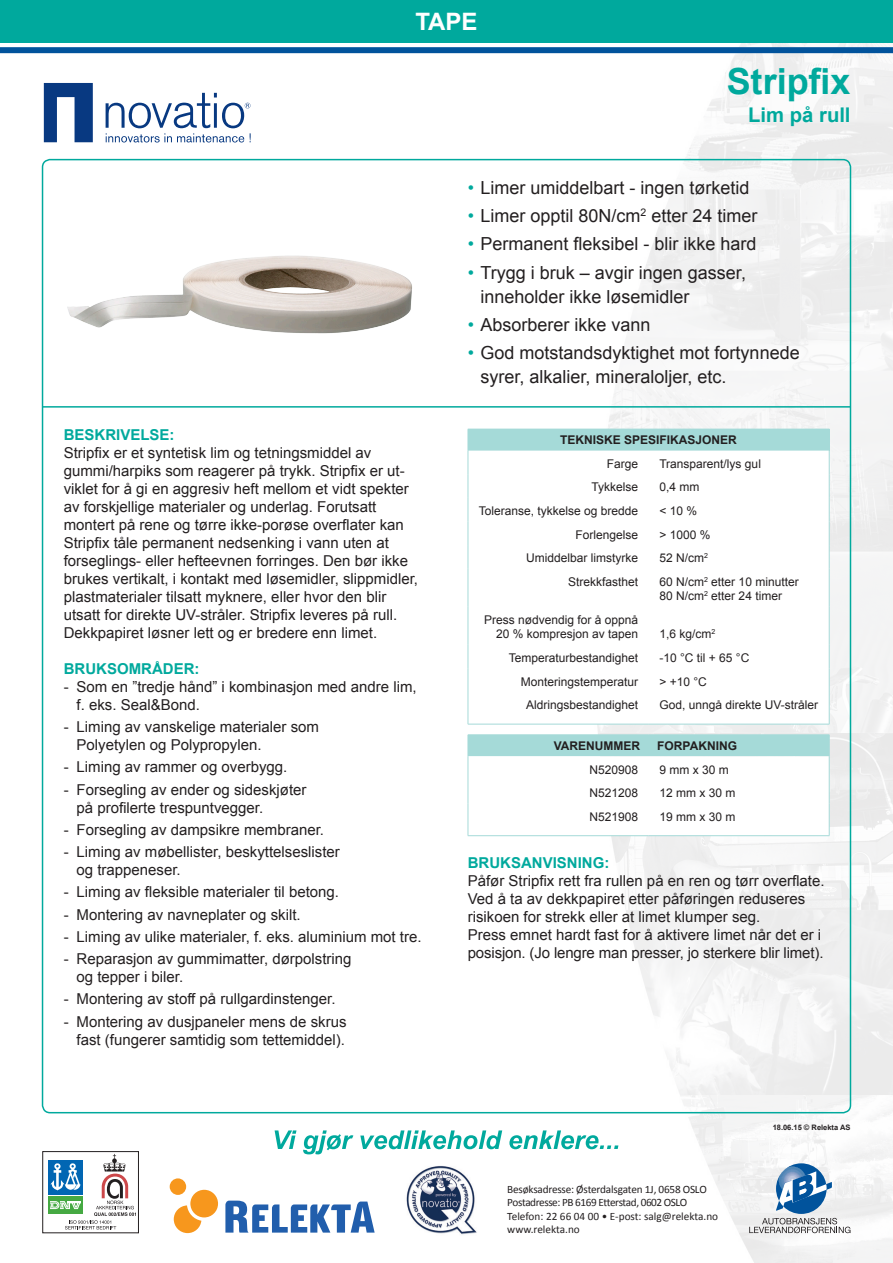
<style>
.page{position:relative;width:893px;height:1263px;background:#fff}
.page>*{position:absolute;margin:0;border:0;box-sizing:border-box;transform-origin:0 0}
.Produktnavn{font:700 36px "Arial";letter-spacing:-.005em;color:#00a99d}
.t1{font:700 24px "Arial";color:#fff}
.Undertekst_produktna{font:700 20.25px "Arial";color:#00a99d}
.t2{font:18px/24px "Arial";color:#231f20}
.Brødtekst{font:15px/18px "Arial";color:#231f20}
.Brødtekst-2{font:700 15px "Arial";color:#00a99d}
.Teknisk_venstre{font:12px/14.4px "Arial";color:#231f20;text-align:right}
.Teknisk_høyre{font:12px/14.4px "Arial";color:#231f20}
.Teknisk_overskift{font:700 12px "Arial";color:#231f20}
.t3{font:11.25px/13.5px "Calibri";letter-spacing:-.02em;color:#231f20}
.t4{font:700 7.5px "Arial";color:#231f20}
.s1{color:#00a99d}
</style>
<div class="page">
<img style="left:547px;top:42px;width:346px;height:1221px">
<svg style="left:275px;top:1130px;width:343px;height:24px"></svg>
<div style="left:43px;top:1151px;width:96px;height:82px;border:1px solid #231f20"></div>
<div style="left:48px;top:1197px;width:34px;height:17px;background:#45a942"></div>
<div style="left:48px;top:1160px;width:34px;height:35px;background:#0166b3"></div>
<svg style="left:50px;top:1154px;width:86px;height:75px"></svg>
<div style="left:170px;top:1178px;width:16px;height:17px;background:#f7971d;border-radius:50%"></div>
<svg style="left:174px;top:1205px;width:27px;height:28px"></svg>
<div style="left:190px;top:1190px;width:28px;height:27px;background:#f7971d;border-radius:50%"></div>
<svg style="left:225px;top:1200px;width:150px;height:32px"></svg>
<svg style="left:749px;top:1163px;width:101px;height:70px"></svg>
<div style="left:0;top:47px;width:893px;height:6px;background:#01539c"></div>
<div style="left:0;top:0;width:893px;height:42px;background:#00a99d"></div>
<img style="left:406px;top:1166px;width:71px;height:69px">
<svg style="left:44px;top:83px;width:49px;height:59px"></svg>
<svg style="left:106px;top:93px;width:145px;height:49px"></svg>
<img style="left:67px;top:255px;width:345px;height:79px">
<hr style="left:43px;top:406px;width:807px;height:2px;background:#00a99d">
<div style="left:468px;top:429px;width:361px;height:22px;background:#a5dad8"></div>
<svg style="left:469px;top:451px;width:360px;height:273px"></svg>
<svg style="left:468px;top:450px;width:1px;height:119px"></svg>
<svg style="left:829px;top:429px;width:1px;height:140px"></svg>
<hr style="left:468px;top:569px;width:1px;height:38px;background:#a5dad8">
<hr style="left:829px;top:569px;width:1px;height:38px;background:#a5dad8">
<hr style="left:468px;top:607px;width:1px;height:38px;background:#a5dad8">
<hr style="left:829px;top:607px;width:1px;height:38px;background:#a5dad8">
<svg style="left:468px;top:645px;width:1px;height:47px"></svg>
<svg style="left:829px;top:645px;width:1px;height:47px"></svg>
<hr style="left:468px;top:692px;width:1px;height:32px;background:#a5dad8">
<hr style="left:829px;top:692px;width:1px;height:32px;background:#a5dad8">
<hr style="left:468px;top:724px;width:181px;height:1px;background:#a5dad8">
<hr style="left:649px;top:724px;width:180px;height:1px;background:#a5dad8">
<hr style="left:468px;top:734px;width:181px;height:1px;background:#a5dad8">
<hr style="left:649px;top:734px;width:180px;height:1px;background:#a5dad8">
<svg style="left:468px;top:735px;width:362px;height:101px"></svg>
<hr style="left:468px;top:803px;width:1px;height:32px;background:#a5dad8">
<hr style="left:829px;top:803px;width:1px;height:32px;background:#a5dad8">
<hr style="left:468px;top:835px;width:181px;height:1px;background:#a5dad8">
<hr style="left:649px;top:835px;width:180px;height:1px;background:#a5dad8">
<h2 class="t1" style="left:415px;top:6px;width:64px">TAPE</h2>
<p class="Produktnavn" style="left:727px;top:58px;width:125px">Stripfix</p>
<p class="Undertekst_produktna" style="left:748px;top:101px;width:104px">Lim på rull</p>
<p class="Brødtekst-2" style="left:64px;top:424px;width:112px">BESKRIVELSE:</p>
<p class="Brødtekst" style="left:64px;top:444px;width:356px">Stripfix er et syntetisk lim og tetningsmiddel av gummi/harpiks som reagerer på trykk. Stripfix er ut&shy;viklet for å gi en aggresiv heft mellom et vidt spekter av forskjellige materialer og underlag. Forutsatt montert på rene og tørre ikke-porøse overflater kan Stripfix tåle permanent nedsenking i vann uten at forseglings- eller hefteevnen forringes. Den bør ikke brukes vertikalt, i kontakt med løsemidler, slippmidler, plastmaterialer tilsatt myknere, eller hvor den blir utsatt for direkte UV-stråler. Stripfix leveres på rull.<br>Dekkpapiret løsner lett og er bredere enn limet.</p>
<p class="Brødtekst-2" style="left:64px;top:658px;width:137px">BRUKSOMRÅDER:</p>
<p class="Brødtekst" style="left:77px;top:678px;width:342px;text-indent:-13px">- Som en ”tredje hånd” i kombinasjon med andre lim, f. eks. Seal&amp;Bond.</p>
<p class="Brødtekst" style="left:77px;top:718px;width:244px;text-indent:-13px">- Liming av vanskelige materialer som<br>Polyetylen og Polypropylen.</p>
<p class="Brødtekst" style="left:64px;top:758px;width:225px">- Liming av rammer og overbygg.</p>
<p class="Brødtekst" style="left:77px;top:780px;width:232px;text-indent:-13px">- Forsegling av ender og sideskjøter på profilerte trespuntvegger.</p>
<p class="Brødtekst" style="left:64px;top:821px;width:262px">- Forsegling av dampsikre membraner.</p>
<p class="Brødtekst" style="left:77px;top:843px;width:265px;text-indent:-13px">- Liming av møbellister, beskyttelseslister og trappeneser.</p>
<p class="Brødtekst" style="left:64px;top:883px;width:277px">- Liming av fleksible materialer til betong.</p>
<p class="Brødtekst" style="left:64px;top:905px;width:239px">- Montering av navneplater og skilt.</p>
<p class="Brødtekst" style="left:64px;top:928px;width:359px">- Liming av ulike materialer, f. eks. aluminium mot tre.</p>
<p class="Brødtekst" style="left:77px;top:950px;width:277px;text-indent:-13px">- Reparasjon av gummimatter, dørpolstring og tepper i biler.</p>
<p class="Brødtekst" style="left:64px;top:990px;width:273px">- Montering av stoff på rullgardinstenger.</p>
<p class="Brødtekst" style="left:64px;top:1012px;width:284px;text-align:right">- Montering av dusjpaneler mens de skrus fast (fungerer samtidig som tettemiddel).</p>
<p class="t2" style="left:468px;top:176px;width:283px"><span class="s1">•</span> Limer umiddelbart - ingen tørketid</p>
<p class="t2" style="left:468px;top:204px;width:291px"><span class="s1">•</span> Limer opptil 80N/cm<sup>2</sup> etter 24 timer</p>
<p class="t2" style="left:468px;top:232px;width:290px"><span class="s1">•</span> Permanent fleksibel - blir ikke hard</p>
<p class="t2" style="left:480px;top:260px;width:267px;text-indent:-13px"><span class="s1">•</span> Trygg i bruk – avgir ingen gasser, inneholder ikke løsemidler</p>
<p class="t2" style="left:468px;top:313px;width:184px"><span class="s1">•</span> Absorberer ikke vann</p>
<p class="t2" style="left:480px;top:341px;width:321px;text-indent:-13px"><span class="s1">•</span> God motstandsdyktighet mot fortynnede syrer, alkalier, mineraloljer, etc.</p>
<p class="Teknisk_overskift" style="left:560px;top:432px;width:178px">TEKNISKE SPESIFIKASJONER</p>
<p class="Teknisk_venstre" style="left:607px;top:456px;width:33px">Farge</p>
<p class="Teknisk_høyre" style="left:659px;top:456px;width:103px">Transparent/lys gul</p>
<p class="Teknisk_venstre" style="left:591px;top:480px;width:48px">Tykkelse</p>
<p class="Teknisk_høyre" style="left:659px;top:480px;width:42px">0,4 mm</p>
<p class="Teknisk_venstre" style="left:479px;top:504px;width:161px">Toleranse, tykkelse og bredde</p>
<p class="Teknisk_høyre" style="left:659px;top:504px;width:39px">&lt; 10 %</p>
<p class="Teknisk_venstre" style="left:575px;top:527px;width:64px">Forlengelse</p>
<p class="Teknisk_høyre" style="left:659px;top:527px;width:53px">&gt; 1000 %</p>
<p class="Teknisk_venstre" style="left:526px;top:551px;width:114px">Umiddelbar limstyrke</p>
<p class="Teknisk_høyre" style="left:659px;top:551px;width:50px">52 N/cm<sup>2</sup></p>
<p class="Teknisk_venstre" style="left:568px;top:575px;width:72px">Strekkfasthet</p>
<p class="Teknisk_høyre" style="left:659px;top:575px;width:141px">60 N/cm<sup>2</sup> etter 10 minutter<br>80 N/cm<sup>2</sup> etter 24 timer</p>
<p class="Teknisk_venstre" style="left:484px;top:613px;width:156px">Press nødvendig for å oppnå<br>20 % kompresjon av tapen</p>
<p class="Teknisk_høyre" style="left:659px;top:627px;width:57px">1,6 kg/cm<sup>2</sup></p>
<p class="Teknisk_venstre" style="left:509px;top:651px;width:131px">Temperaturbestandighet</p>
<p class="Teknisk_høyre" style="left:659px;top:651px;width:91px">-10 °C til + 65 °C</p>
<p class="Teknisk_venstre" style="left:521px;top:674px;width:119px">Monteringstemperatur</p>
<p class="Teknisk_høyre" style="left:659px;top:674px;width:49px">&gt; +10 °C</p>
<p class="Teknisk_venstre" style="left:526px;top:698px;width:114px">Aldringsbestandighet</p>
<p class="Teknisk_høyre" style="left:659px;top:698px;width:160px">God, unngå direkte UV-stråler</p>
<p class="Teknisk_overskift" style="left:554px;top:738px;width:88px">VARENUMMER</p>
<p class="Teknisk_overskift" style="left:657px;top:738px;width:81px">FORPAKNING</p>
<p class="Teknisk_venstre" style="left:589px;top:762px;width:50px">N520908</p>
<p class="Teknisk_høyre" style="left:659px;top:762px;width:71px">9 mm x 30 m</p>
<p class="Teknisk_venstre" style="left:589px;top:786px;width:50px">N521208</p>
<p class="Teknisk_høyre" style="left:659px;top:786px;width:78px">12 mm x 30 m</p>
<p class="Teknisk_venstre" style="left:589px;top:809px;width:50px">N521908</p>
<p class="Teknisk_høyre" style="left:659px;top:809px;width:78px">19 mm x 30 m</p>
<p class="Brødtekst-2" style="left:468px;top:853px;width:143px">BRUKSANVISNING:</p>
<p class="Brødtekst" style="left:468px;top:872px;width:358px">Påfør Stripfix rett fra rullen på en ren og tørr overflate.<br>Ved å ta av dekkpapiret etter påføringen reduseres risikoen for strekk eller at limet klumper seg.<br>Press emnet hardt fast for å aktivere limet når det er i posisjon. (Jo lengre man presser, jo sterkere blir limet).</p>
<p class="t3" style="left:507px;top:1182px;width:212px">Besøksadresse: Østerdalsgaten 1J, 0658 OSLO Postadresse: PB 6169 Etterstad, 0602 OSLO Telefon: 22 66 04 00 • E-post: salg@relekta.no www.relekta.no</p>
<p class="t4" style="left:773px;top:1123px;width:79px">18.06.15 © Relekta AS</p>
</div>
